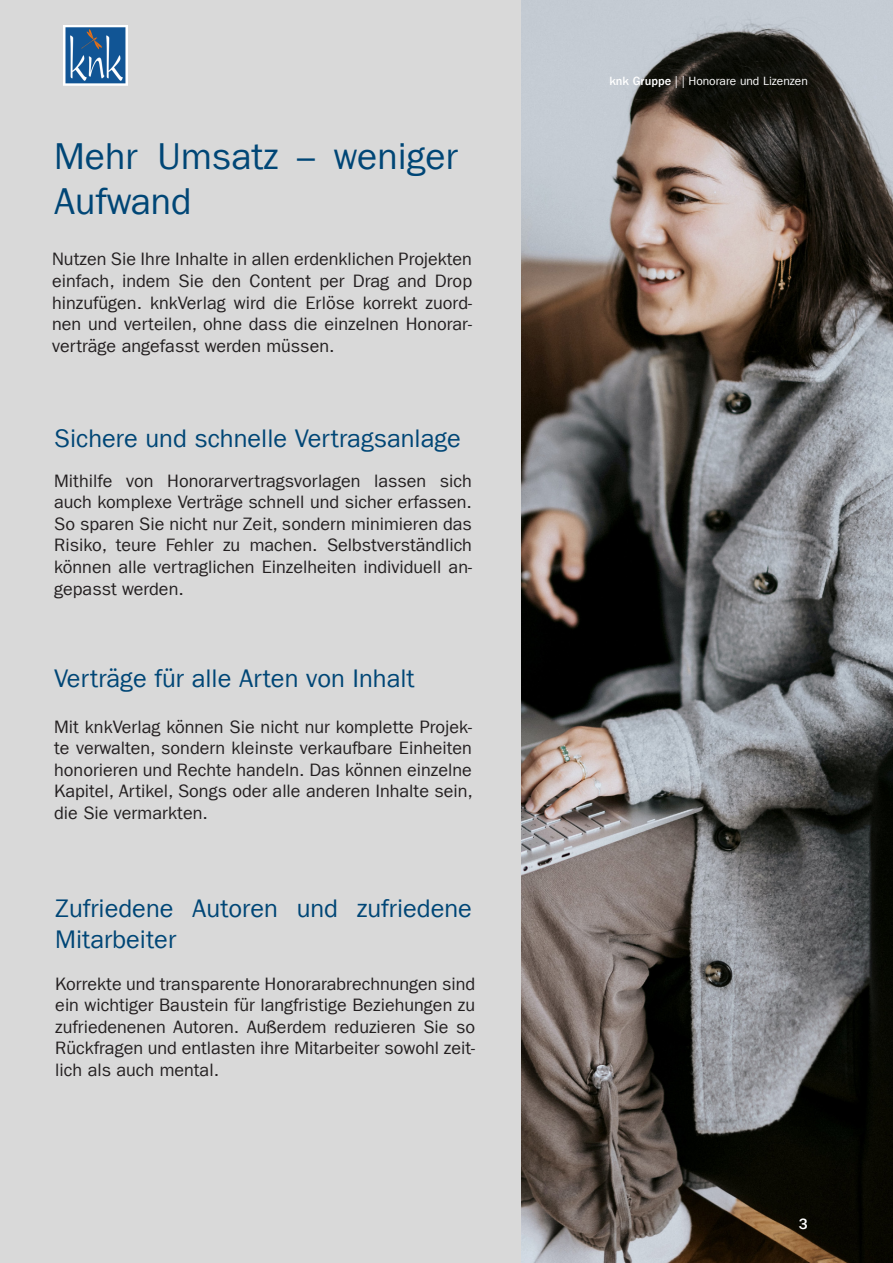
<style>
.page{position:relative;width:893px;height:1263px;background:#fff}
.page>*{position:absolute;margin:0;border:0;box-sizing:border-box;transform-origin:0 0}
.t1{font:37.5px/45px "Franklin Gothic LT Com";color:#004676}
.t2{font:25.5px/30.6px "Franklin Gothic LT Com";color:#004676}
.t3{font:18px/21.6px "Franklin Gothic LT Com";color:#231f20;text-align:justify}
.t4{font:500 15px "Franklin Gothic LT Com";color:#fff}
.t5{font:12px "Franklin Gothic LT Com";color:#fff}
.s1{font-weight:500}
</style>
<div class="page">
<div style="left:0;top:0;width:522px;height:1263px;background:#d9d9d9"></div>
<img style="left:64px;top:26px;width:64px;height:59px">
<img style="left:522px;top:0;width:371px;height:1263px">
<p class="t1" style="left:54px;top:134px;width:405px">Mehr Umsatz – weniger<br>Aufwand</p>
<p class="t3" style="left:52px;top:249px;width:421px">Nutzen Sie Ihre Inhalte in allen erdenklichen Projekten einfach, indem Sie den Content per Drag and Drop hinzufügen. knkVerlag wird die Erlöse korrekt zuord&shy;nen und verteilen, ohne dass die einzelnen Honorar&shy;verträge angefasst werden müssen.</p>
<p class="t2" style="left:54px;top:423px;width:408px">Sichere und schnelle Vertragsanlage</p>
<p class="t3" style="left:54px;top:470px;width:419px">Mithilfe von Honorarvertragsvorlagen lassen sich auch komplexe Verträge schnell und sicher erfassen.<br>So sparen Sie nicht nur Zeit, sondern minimieren das Risiko, teure Fehler zu machen. Selbstverständlich können alle vertraglichen Einzelheiten individuell an&shy;gepasst werden.</p>
<p class="t2" style="left:54px;top:663px;width:362px">Verträge für alle Arten von Inhalt</p>
<p class="t3" style="left:54px;top:716px;width:420px">Mit knkVerlag können Sie nicht nur komplette Projek&shy;te verwalten, sondern kleinste verkaufbare Einheiten honorieren und Rechte handeln. Das können einzelne Kapitel, Artikel, Songs oder alle anderen Inhalte sein, die Sie vermarkten.</p>
<p class="t2" style="left:55px;top:893px;width:418px">Zufriedene Autoren und zufriedene<br>Mitarbeiter</p>
<p class="t3" style="left:55px;top:973px;width:421px">Korrekte und transparente Honorarabrechnungen sind ein wichtiger Baustein für langfristige Beziehungen zu zufriedenenen Autoren. Außerdem reduzieren Sie so Rückfragen und entlasten ihre Mitarbeiter sowohl zeit&shy;lich als auch mental.</p>
<p class="t5" style="left:609px;top:74px;width:200px"><span class="s1">knk Gruppe</span> | | Honorare und Lizenzen</p>
<p class="t4" style="left:799px;top:1215px;width:11px">3</p>
</div>
